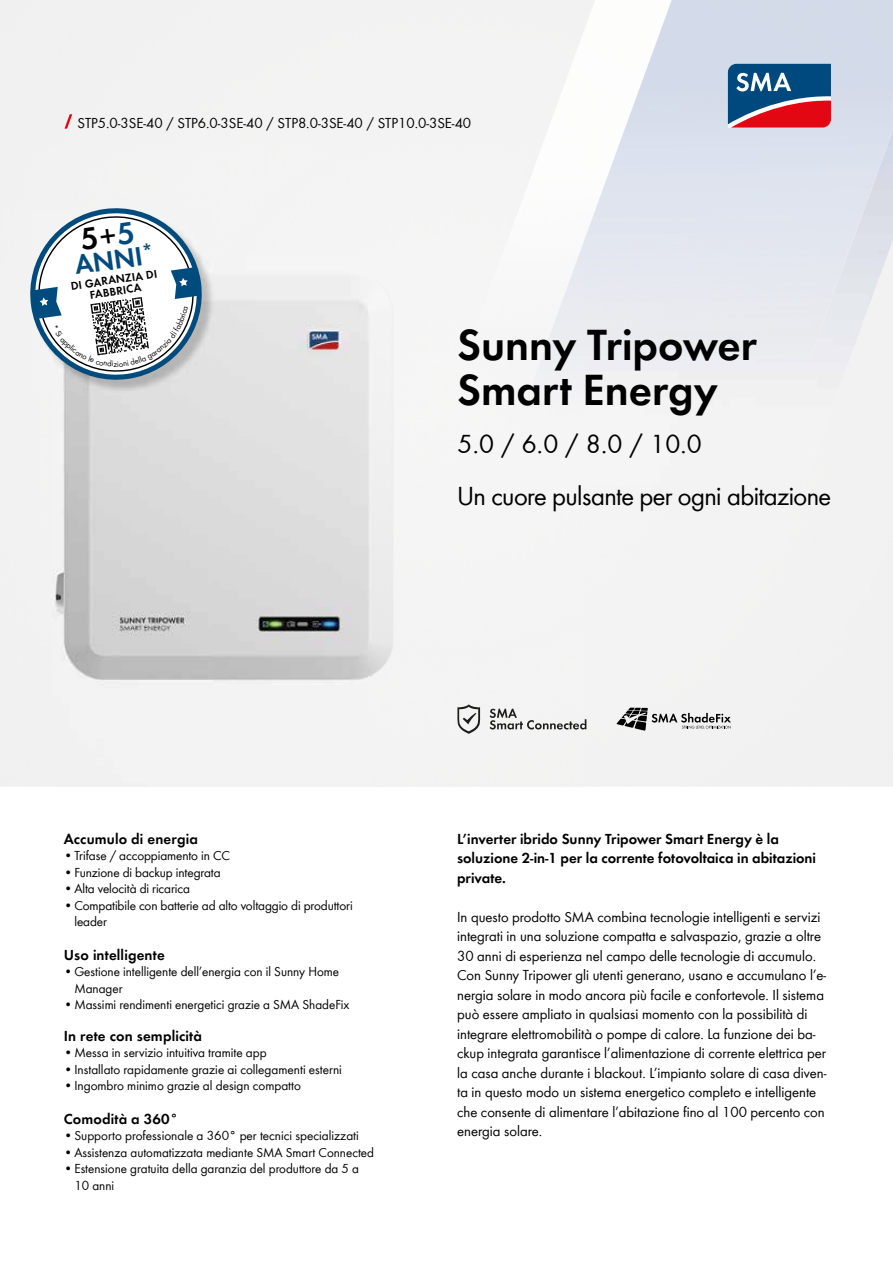
<style>
.page{position:relative;width:893px;height:1263px;background:#fff}
.page>*{position:absolute;margin:0;border:0;box-sizing:border-box;transform-origin:0 0}
.t1{font:600 45px/45px "SMA Futura Global";color:#000}
.t2{font:600 27.45px "SMA Futura Global";color:#004b7e}
.t3{font:27px "SMA Futura Global";letter-spacing:-.02em;color:#000}
.t4{font:15px/19.5px "SMA Futura Global";color:#000}
.t5{font:600 15px/19.5px "SMA Futura Global";color:#000}
.t6{font:13.5px/16.5px "SMA Futura Global";color:#000}
.t7{font:600 11.7px/11.4px "SMA Futura Global";color:#000;text-align:center}
</style>
<div class="page">
<div style="left:584px;top:357px;width:309px;height:129px;background:#f3f3f3"></div>
<svg style="left:728px;top:64px;width:103px;height:64px;background:#645174"></svg>
<img style="left:213px;top:255px;width:159px;height:532px">
<img style="left:53px;top:392px;width:160px;height:395px">
<div style="left:531px;top:486px;width:53px;height:301px;background:#f4f3f4"></div>
<div style="left:465px;top:149px;width:77px;height:208px;background:#f5f5f5"></div>
<div style="left:495px;top:357px;width:89px;height:129px;background:#f5f5f5"></div>
<img style="left:542px;top:242px;width:42px;height:115px">
<svg style="left:64px;top:114px;width:8px;height:15px"></svg>
<svg style="left:457px;top:704px;width:23px;height:30px"></svg>
<svg style="left:490px;top:709px;width:96px;height:20px"></svg>
<svg style="left:617px;top:708px;width:114px;height:23px"></svg>
<img style="left:32px;top:210px;width:182px;height:182px">
<svg style="left:25px;top:202px;width:182px;height:183px"></svg>
<p class="t4" style="left:78px;top:113px;width:395px">STP5.0-3SE-40 / STP6.0-3SE-40 / STP8.0-3SE-40 / STP10.0-3SE-40</p>
<h2 class="t2" style="left:73px;top:249px;width:81px;rotate:-8deg">ANNI<sup>*</sup></h2>
<p class="t7" style="left:70px;top:280px;width:89px;rotate:-8deg">DI GARANZIA DI<br>FABBRICA</p>
<h1 class="t1" style="left:457px;top:322px;width:301px">Sunny Tripower<br>Smart Energy</h1>
<h3 class="t3" style="left:457px;top:427px;width:246px">5.0 / 6.0 / 8.0 / 10.0</h3>
<h3 class="t3" style="left:457px;top:479px;width:376px">Un cuore pulsante per ogni abitazione</h3>
<p class="t5" style="left:64px;top:829px;width:136px">Accumulo di energia</p>
<p class="t6" style="left:64px;top:847px;width:168px">• Trifase / accoppiamento in CC</p>
<p class="t6" style="left:64px;top:864px;width:158px">• Funzione di backup integrata</p>
<p class="t6" style="left:64px;top:880px;width:128px">• Alta velocità di ricarica</p>
<p class="t6" style="left:74px;top:897px;width:280px;text-indent:-11px">• Compatibile con batterie ad alto voltaggio di produttori leader</p>
<p class="t5" style="left:64px;top:945px;width:102px">Uso intelligente</p>
<p class="t6" style="left:74px;top:963px;width:266px;text-indent:-11px">• Gestione intelligente dell’energia con il Sunny Home<br>Manager</p>
<p class="t6" style="left:64px;top:996px;width:287px">• Massimi rendimenti energetici grazie a SMA ShadeFix</p>
<p class="t5" style="left:64px;top:1026px;width:140px">In rete con semplicità</p>
<p class="t6" style="left:64px;top:1044px;width:204px">• Messa in servizio intuitiva tramite app</p>
<p class="t6" style="left:64px;top:1061px;width:280px">• Installato rapidamente grazie ai collegamenti esterni</p>
<p class="t6" style="left:64px;top:1077px;width:239px">• Ingombro minimo grazie al design compatto</p>
<p class="t5" style="left:64px;top:1109px;width:116px">Comodità a 360°</p>
<p class="t6" style="left:64px;top:1127px;width:297px">• Supporto professionale a 360° per tecnici specializzati</p>
<p class="t6" style="left:64px;top:1144px;width:312px">• Assistenza automatizzata mediante SMA Smart Connected</p>
<p class="t6" style="left:74px;top:1160px;width:286px;text-indent:-11px">• Estensione gratuita della garanzia del produttore da 5 a<br>10 anni</p>
<p class="t5" style="left:457px;top:829px;width:360px">L’inverter ibrido Sunny Tripower Smart Energy è la soluzione 2-in-1 per la corrente fotovoltaica in abitazioni private.</p>
<p class="t4" style="left:457px;top:907px;width:371px">In questo prodotto SMA combina tecnologie intelligenti e servizi integrati in una soluzione compatta e salvaspazio, grazie a oltre 30 anni di esperienza nel campo delle tecnologie di accumulo.<br>Con Sunny Tripower gli utenti generano, usano e accumulano l’e&shy;nergia solare in modo ancora più facile e confortevole. Il sistema può essere ampliato in qualsiasi momento con la possibilità di integrare elettromobilità o pompe di calore. La funzione dei ba&shy;ckup integrata garantisce l’alimentazione di corrente elettrica per la casa anche durante i blackout. L’impianto solare di casa diven&shy;ta in questo modo un sistema energetico completo e intelligente che consente di alimentare l’abitazione fino al 100 percento con energia solare.</p>
</div>
